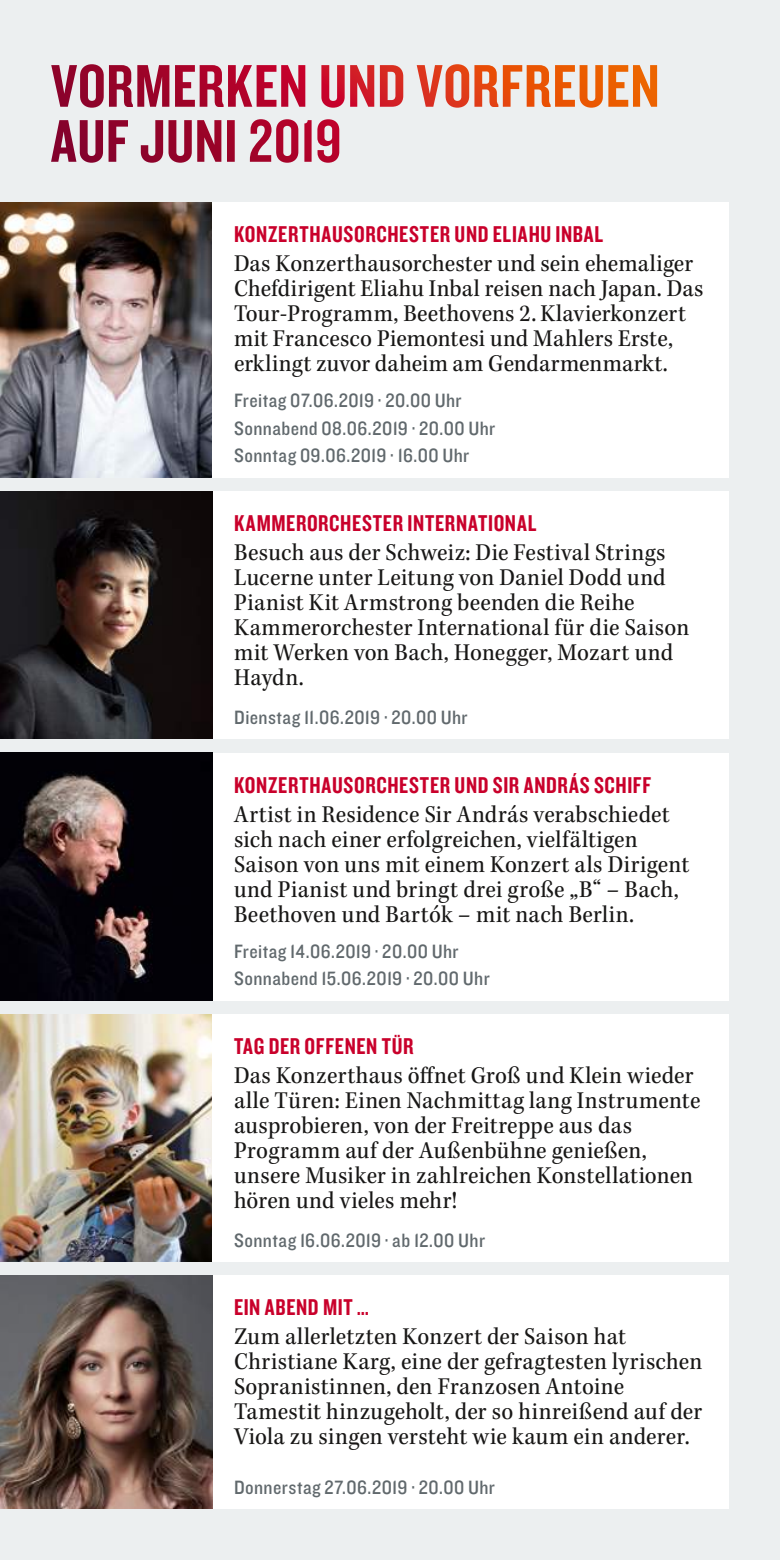
<style>
.page{position:relative;width:780px;height:1560px;background:#fff}
.page>*{position:absolute;margin:0;border:0;box-sizing:border-box;transform-origin:0 0}
.t1{font:25px/25px "Kepler Std Scn";letter-spacing:.01em;color:#181716}
.t2{font:23.75px "Knockout 49 Liteweight";letter-spacing:.025em;color:#c9002b}
.t3{font:20px/27.5px "Knockout 30 Junior Welterwt";letter-spacing:.02em;color:#61696d}
</style>
<div class="page">
<div style="left:0;top:0;width:780px;height:1559px;background:#eceff0"></div>
<img style="left:0;top:202px;width:213px;height:275px">
<div style="left:213px;top:202px;width:516px;height:275px;background:#fff"></div>
<div style="left:213px;top:1275px;width:516px;height:234px;background:#fff"></div>
<div style="left:213px;top:491px;width:516px;height:248px;background:#fff"></div>
<div style="left:213px;top:752px;width:516px;height:248px;background:#fff"></div>
<img style="left:0;top:752px;width:213px;height:248px">
<img style="left:0;top:491px;width:213px;height:248px">
<img style="left:0;top:1014px;width:213px;height:247px">
<img style="left:0;top:1275px;width:213px;height:233px">
<div style="left:213px;top:1014px;width:516px;height:247px;background:#fff"></div>
<svg style="left:80px;top:64px;width:577px;height:44px"></svg>
<p class="t2" style="left:234px;top:219px;width:371px">KONZERTHAUSORCHESTER UND ELIAHU INBAL</p>
<p class="t1" style="left:234px;top:252px;width:471px">Das Konzerthausorchester und sein ehemaliger Chefdirigent Eliahu Inbal reisen nach Japan. Das Tour-Programm, Beethovens 2. Klavierkonzert mit Francesco Piemontesi und Mahlers Erste, erklingt zuvor daheim am Gendarmenmarkt.</p>
<p class="t3" style="left:234px;top:386px;width:263px">Freitag 07.06.2019 · 20.00 Uhr<br>Sonnabend 08.06.2019 · 20.00 Uhr<br>Sonntag 09.06.2019 · 16.00 Uhr</p>
<p class="t2" style="left:234px;top:508px;width:304px">KAMMERORCHESTER INTERNATIONAL</p>
<p class="t1" style="left:234px;top:540px;width:456px">Besuch aus der Schweiz: Die Festival Strings Lucerne unter Leitung von Daniel Dodd und Pianist Kit Armstrong beenden die Reihe Kammerorchester International für die Saison mit Werken von Bach, Honegger, Mozart und Haydn.</p>
<p class="t3" style="left:234px;top:702px;width:235px">Dienstag 11.06.2019 · 20.00 Uhr</p>
<p class="t2" style="left:234px;top:769px;width:418px">KONZERTHAUSORCHESTER UND SIR ANDRÁS SCHIFF</p>
<p class="t1" style="left:234px;top:802px;width:456px">Artist in Residence Sir András verabschiedet sich nach einer erfolgreichen, vielfältigen Saison von uns mit einem Konzert als Dirigent und Pianist und bringt drei große „B“ – Bach, Beethoven und Bartók – mit nach Berlin.</p>
<p class="t3" style="left:234px;top:936px;width:257px">Freitag 14.06.2019 · 20.00 Uhr<br>Sonnabend 15.06.2019 · 20.00 Uhr</p>
<p class="t2" style="left:234px;top:1030px;width:181px">TAG DER OFFENEN TÜR</p>
<p class="t1" style="left:234px;top:1063px;width:468px">Das Konzerthaus öffnet Groß und Klein wieder alle Türen: Einen Nachmittag lang Instrumente ausprobieren, von der Freitreppe aus das Programm auf der Außenbühne genießen, unsere Musiker in zahlreichen Konstellationen hören und vieles mehr!</p>
<p class="t3" style="left:234px;top:1225px;width:252px">Sonntag 16.06.2019 · ab 12.00 Uhr</p>
<p class="t2" style="left:234px;top:1292px;width:136px">EIN ABEND MIT …</p>
<p class="t1" style="left:234px;top:1324px;width:469px">Zum allerletzten Konzert der Saison hat Christiane Karg, eine der gefragtesten lyrischen Sopranistinnen, den Franzosen Antoine Tamestit hinzugeholt, der so hinreißend auf der Viola zu singen versteht wie kaum ein anderer.</p>
<p class="t3" style="left:234px;top:1472px;width:262px">Donnerstag 27.06.2019 · 20.00 Uhr</p>
</div>
